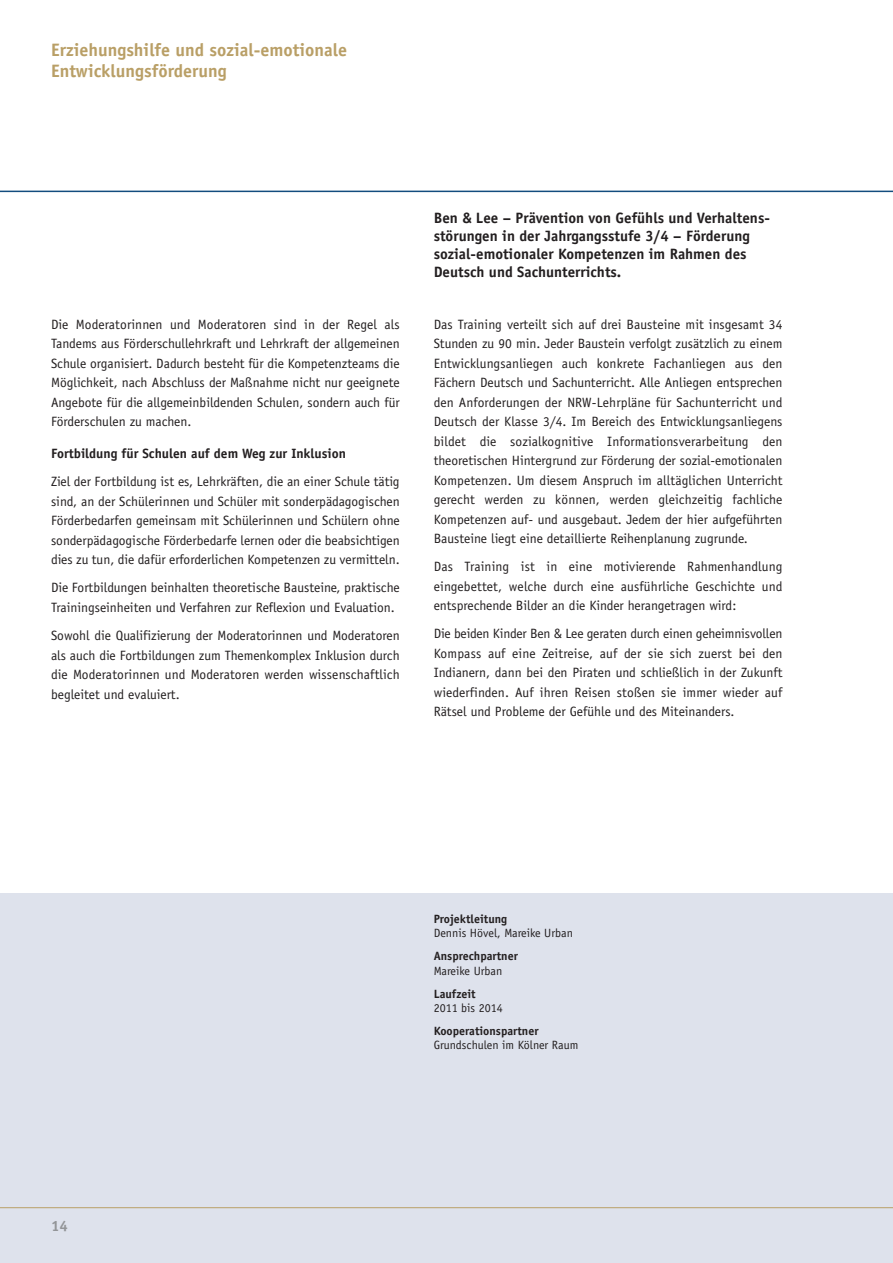
<style>
.page{position:relative;width:893px;height:1263px;background:#fff}
.page>*{position:absolute;margin:0;border:0;box-sizing:border-box;transform-origin:0 0}
.t1{font:700 18px/21.6px "Officina Sans";color:#b99f66}
.t2{font:700 15px/18px "Officina Sans";color:#231f20}
.t3{font:700 15px "Officina Sans";color:#939598}
.t4{font:13.5px/19.5px "Officina Sans";color:#231f20;text-align:justify}
.t5{font:700 13.5px "Officina Sans";color:#231f20}
.t6{font:12px "Officina Sans";color:#231f20}
.t7{font:700 12px "Officina Sans";color:#231f20}
</style>
<div class="page">
<div style="left:0;top:893px;width:893px;height:370px;background:#dee2ec"></div>
<hr style="left:0;top:1207px;width:893px;height:1px;background:#b99f66">
<hr style="left:0;top:191px;width:893px;height:1px;background:#134d7e">
<h1 class="t1" style="left:51px;top:40px;width:298px">Erziehungshilfe und sozial-emotionale<br>Entwicklungsförderung</h1>
<p class="t4" style="left:51px;top:315px;width:350px">Die Moderatorinnen und Moderatoren sind in der Regel als Tandems aus Förderschullehrkraft und Lehrkraft der allgemeinen Schule organisiert. Dadurch besteht für die Kompetenzteams die Möglichkeit, nach Abschluss der Maßnahme nicht nur geeignete Angebote für die allgemeinbildenden Schulen, sondern auch für Förderschulen zu machen.</p>
<p class="t5" style="left:51px;top:449px;width:297px">Fortbildung für Schulen auf dem Weg zur Inklusion</p>
<p class="t4" style="left:51px;top:473px;width:350px">Ziel der Fortbildung ist es, Lehrkräften, die an einer Schule tätig sind, an der Schülerinnen und Schüler mit sonderpädagogischen Förderbedarfen gemeinsam mit Schülerinnen und Schülern ohne sonderpädagogische Förderbedarfe lernen oder die beabsichtigen dies zu tun, die dafür erforderlichen Kompetenzen zu vermitteln.</p>
<p class="t4" style="left:51px;top:579px;width:350px">Die Fortbildungen beinhalten theoretische Bausteine, praktische<br>Trainingseinheiten und Verfahren zur Reflexion und Evaluation.</p>
<p class="t4" style="left:51px;top:627px;width:350px">Sowohl die Qualifizierung der Moderatorinnen und Moderatoren als auch die Fortbildungen zum Themenkomplex Inklusion durch die Moderatorinnen und Moderatoren werden wissenschaftlich begleitet und evaluiert.</p>
<p class="t2" style="left:434px;top:211px;width:338px">Ben &amp; Lee – Prävention von Gefühls und Verhaltens&shy;störungen in der Jahrgangsstufe 3/4 – Förderung sozial-emotionaler Kompetenzen im Rahmen des Deutsch und Sachunterrichts.</p>
<p class="t4" style="left:434px;top:315px;width:350px">Das Training verteilt sich auf drei Bausteine mit insgesamt 34<br>Stunden zu 90 min. Jeder Baustein verfolgt zusätzlich zu einem Entwicklungsanliegen auch konkrete Fachanliegen aus den Fächern Deutsch und Sachunterricht. Alle Anliegen entsprechen den Anforderungen der NRW-Lehrpläne für Sachunterricht und Deutsch der Klasse 3/4. Im Bereich des Entwicklungsanliegens bildet die sozialkognitive Informationsverarbeitung den theoretischen Hintergrund zur Förderung der sozial-emotionalen Kompetenzen. Um diesem Anspruch im alltäglichen Unterricht gerecht werden zu können, werden gleichzeitig fachliche Kompetenzen auf- und ausgebaut. Jedem der hier aufgeführten Bausteine liegt eine detaillierte Reihenplanung zugrunde.</p>
<p class="t4" style="left:434px;top:558px;width:350px">Das Training ist in eine motivierende Rahmenhandlung eingebettet, welche durch eine ausführliche Geschichte und entsprechende Bilder an die Kinder herangetragen wird:</p>
<p class="t4" style="left:434px;top:625px;width:350px">Die beiden Kinder Ben &amp; Lee geraten durch einen geheimnisvollen Kompass auf eine Zeitreise, auf der sie sich zuerst bei den Indianern, dann bei den Piraten und schließlich in der Zukunft wiederfinden. Auf ihren Reisen stoßen sie immer wieder auf Rätsel und Probleme der Gefühle und des Miteinanders.</p>
<p class="t3" style="left:51px;top:1220px;width:18px">14</p>
<p class="t7" style="left:434px;top:914px;width:75px">Projektleitung</p>
<p class="t6" style="left:434px;top:929px;width:141px">Dennis Hövel, Mareike Urban</p>
<p class="t7" style="left:434px;top:952px;width:86px">Ansprechpartner</p>
<p class="t6" style="left:434px;top:966px;width:70px">Mareike Urban</p>
<p class="t7" style="left:434px;top:989px;width:43px">Laufzeit</p>
<p class="t6" style="left:434px;top:1003px;width:71px">2011 bis 2014</p>
<p class="t7" style="left:434px;top:1026px;width:106px">Kooperationspartner</p>
<p class="t6" style="left:434px;top:1041px;width:146px">Grundschulen im Kölner Raum</p>
</div>
